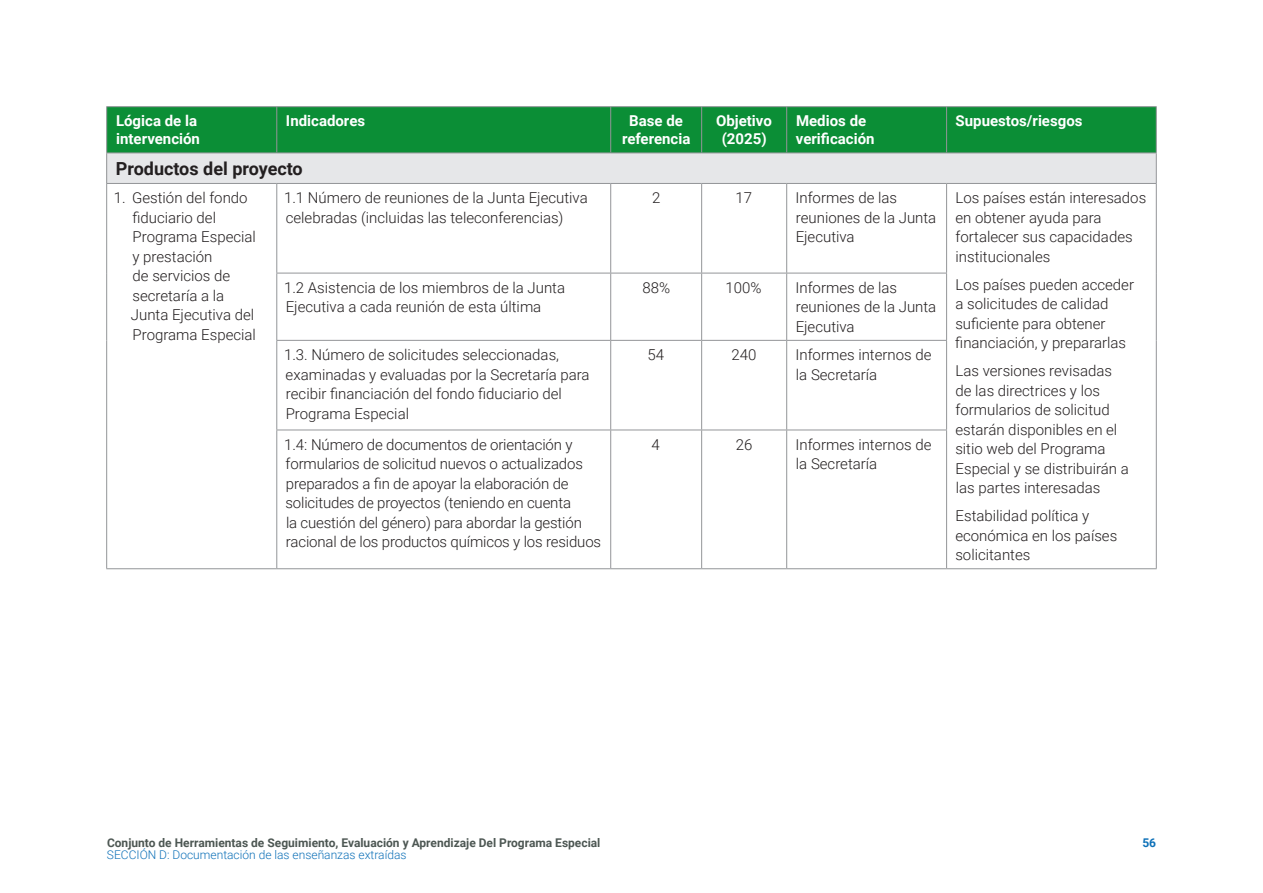
<style>
.page{position:relative;width:1263px;height:893px;background:#fff}
.page>*{position:absolute;margin:0;border:0;box-sizing:border-box;transform-origin:0 0}
.t1{font:700 18px "Roboto";color:#231f20}
.Data{font:300 15px/19.5px "Roboto";color:#231f20}
.Data_numbers{font:300 15px/19.5px "Roboto";color:#231f20}
.t2{font:700 15px/18px "Roboto";color:#fff;text-align:center}
.t3{font:700 12px "Roboto";color:#4d5753}
.t4{font:300 12px "Roboto";color:#0e71b8}
.t5{font:700 12px "Roboto";color:#0e71b8}
</style>
<div class="page">
<div style="left:107px;top:107px;width:1049px;height:46px;background:#0b8e36"></div>
<div style="left:107px;top:153px;width:1049px;height:30px;background:#e6e7e9"></div>
<svg style="left:107px;top:184px;width:1049px;height:384px"></svg>
<hr style="left:276px;top:107px;width:1px;height:46px;background:#939598">
<hr style="left:610px;top:107px;width:1px;height:46px;background:#939598">
<hr style="left:701px;top:107px;width:1px;height:46px;background:#939598">
<hr style="left:786px;top:107px;width:1px;height:46px;background:#939598">
<hr style="left:946px;top:107px;width:1px;height:46px;background:#939598">
<hr style="left:106px;top:153px;width:1px;height:30px;background:#939598">
<hr style="left:1156px;top:153px;width:1px;height:30px;background:#939598">
<hr style="left:106px;top:183px;width:171px;height:1px;background:#939598">
<hr style="left:106px;top:184px;width:1px;height:89px;background:#939598">
<hr style="left:106px;top:273px;width:1px;height:67px;background:#939598">
<hr style="left:106px;top:340px;width:1px;height:90px;background:#939598">
<hr style="left:106px;top:430px;width:1px;height:138px;background:#939598">
<hr style="left:106px;top:568px;width:171px;height:1px;background:#939598">
<hr style="left:277px;top:183px;width:334px;height:1px;background:#939598">
<hr style="left:276px;top:184px;width:1px;height:89px;background:#939598">
<hr style="left:611px;top:183px;width:91px;height:1px;background:#939598">
<hr style="left:610px;top:184px;width:1px;height:89px;background:#939598">
<hr style="left:702px;top:183px;width:85px;height:1px;background:#939598">
<hr style="left:701px;top:184px;width:1px;height:89px;background:#939598">
<hr style="left:787px;top:183px;width:159px;height:1px;background:#939598">
<hr style="left:786px;top:184px;width:1px;height:89px;background:#939598">
<hr style="left:946px;top:183px;width:211px;height:1px;background:#939598">
<hr style="left:946px;top:184px;width:1px;height:89px;background:#939598">
<hr style="left:1156px;top:184px;width:1px;height:89px;background:#939598">
<hr style="left:276px;top:273px;width:335px;height:1px;background:#939598">
<hr style="left:276px;top:273px;width:1px;height:67px;background:#939598">
<hr style="left:611px;top:273px;width:91px;height:1px;background:#939598">
<hr style="left:610px;top:273px;width:1px;height:67px;background:#939598">
<hr style="left:702px;top:273px;width:85px;height:1px;background:#939598">
<hr style="left:701px;top:273px;width:1px;height:67px;background:#939598">
<hr style="left:787px;top:273px;width:160px;height:1px;background:#939598">
<hr style="left:786px;top:273px;width:1px;height:67px;background:#939598">
<hr style="left:946px;top:273px;width:1px;height:67px;background:#939598">
<hr style="left:1156px;top:273px;width:1px;height:67px;background:#939598">
<hr style="left:276px;top:340px;width:335px;height:1px;background:#939598">
<hr style="left:276px;top:341px;width:1px;height:89px;background:#939598">
<hr style="left:611px;top:340px;width:91px;height:1px;background:#939598">
<hr style="left:610px;top:341px;width:1px;height:89px;background:#939598">
<hr style="left:702px;top:340px;width:85px;height:1px;background:#939598">
<hr style="left:701px;top:341px;width:1px;height:89px;background:#939598">
<hr style="left:787px;top:340px;width:160px;height:1px;background:#939598">
<hr style="left:786px;top:341px;width:1px;height:89px;background:#939598">
<hr style="left:946px;top:341px;width:1px;height:89px;background:#939598">
<hr style="left:1156px;top:340px;width:1px;height:90px;background:#939598">
<hr style="left:276px;top:430px;width:335px;height:1px;background:#939598">
<hr style="left:276px;top:430px;width:1px;height:138px;background:#939598">
<hr style="left:611px;top:430px;width:91px;height:1px;background:#939598">
<hr style="left:610px;top:430px;width:1px;height:138px;background:#939598">
<hr style="left:702px;top:430px;width:85px;height:1px;background:#939598">
<hr style="left:701px;top:430px;width:1px;height:138px;background:#939598">
<hr style="left:787px;top:430px;width:160px;height:1px;background:#939598">
<hr style="left:786px;top:430px;width:1px;height:138px;background:#939598">
<hr style="left:946px;top:430px;width:1px;height:138px;background:#939598">
<hr style="left:1156px;top:430px;width:1px;height:138px;background:#939598">
<hr style="left:277px;top:568px;width:334px;height:1px;background:#939598">
<hr style="left:611px;top:568px;width:91px;height:1px;background:#939598">
<hr style="left:702px;top:568px;width:85px;height:1px;background:#939598">
<hr style="left:787px;top:568px;width:159px;height:1px;background:#939598">
<hr style="left:946px;top:568px;width:211px;height:1px;background:#939598">
<hr style="left:106px;top:106px;width:171px;height:1px;background:#939598">
<hr style="left:106px;top:107px;width:1px;height:46px;background:#939598">
<hr style="left:277px;top:106px;width:334px;height:1px;background:#939598">
<hr style="left:611px;top:106px;width:91px;height:1px;background:#939598">
<hr style="left:702px;top:106px;width:85px;height:1px;background:#939598">
<hr style="left:787px;top:106px;width:159px;height:1px;background:#939598">
<hr style="left:946px;top:106px;width:211px;height:1px;background:#939598">
<hr style="left:1156px;top:107px;width:1px;height:46px;background:#939598">
<hr style="left:106px;top:153px;width:171px;height:1px;background:#939598">
<hr style="left:277px;top:153px;width:334px;height:1px;background:#939598">
<hr style="left:611px;top:153px;width:91px;height:1px;background:#939598">
<hr style="left:702px;top:153px;width:85px;height:1px;background:#939598">
<hr style="left:787px;top:153px;width:159px;height:1px;background:#939598">
<hr style="left:946px;top:153px;width:211px;height:1px;background:#939598">
<p class="t2" style="left:116px;top:112px;width:83px">Lógica de la</p>
<p class="t2" style="left:116px;top:130px;width:85px">intervención</p>
<p class="t2" style="left:286px;top:112px;width:81px">Indicadores</p>
<p class="t2" style="left:622px;top:112px;width:70px">Base de referencia</p>
<p class="t2" style="left:716px;top:112px;width:57px">Objetivo (2025)</p>
<p class="t2" style="left:796px;top:112px;width:72px">Medios de</p>
<p class="t2" style="left:796px;top:130px;width:80px">verificación</p>
<p class="t2" style="left:955px;top:112px;width:128px">Supuestos/riesgos</p>
<h4 class="t1" style="left:116px;top:156px;width:188px">Productos del proyecto</h4>
<p class="Data_numbers" style="left:131px;top:188px;width:127px;text-indent:-17px">1. Gestión del fondo fiduciario del<br>Programa Especial y prestación<br>de servicios de secretaría a la<br>Junta Ejecutiva del<br>Programa Especial</p>
<p class="Data" style="left:284px;top:188px;width:305px">1.1 Número de reuniones de la Junta Ejecutiva celebradas (incluidas las teleconferencias)</p>
<p class="Data" style="left:652px;top:188px;width:10px">2</p>
<p class="Data" style="left:736px;top:188px;width:18px">17</p>
<p class="Data" style="left:795px;top:188px;width:142px">Informes de las reuniones de la Junta<br>Ejecutiva</p>
<p class="Data" style="left:955px;top:188px;width:192px">Los países están interesados en obtener ayuda para fortalecer sus capacidades institucionales</p>
<p class="Data" style="left:955px;top:274px;width:180px">Los países pueden acceder a solicitudes de calidad suficiente para obtener financiación, y prepararlas</p>
<p class="Data" style="left:955px;top:361px;width:175px">Las versiones revisadas de las directrices y los formularios de solicitud estarán disponibles en el sitio web del Programa<br>Especial y se distribuirán a las partes interesadas</p>
<p class="Data" style="left:955px;top:506px;width:163px">Estabilidad política y económica en los países solicitantes</p>
<p class="Data" style="left:284px;top:277px;width:282px">1.2 Asistencia de los miembros de la Junta<br>Ejecutiva a cada reunión de esta última</p>
<p class="Data" style="left:643px;top:277px;width:29px">88%</p>
<p class="Data" style="left:726px;top:277px;width:38px">100%</p>
<p class="Data" style="left:795px;top:277px;width:142px">Informes de las reuniones de la Junta<br>Ejecutiva</p>
<p class="Data" style="left:284px;top:344px;width:307px">1.3. Número de solicitudes seleccionadas, examinadas y evaluadas por la Secretaría para recibir financiación del fondo fiduciario del Programa Especial</p>
<p class="Data" style="left:648px;top:344px;width:18px">54</p>
<p class="Data" style="left:731px;top:344px;width:26px">240</p>
<p class="Data" style="left:795px;top:344px;width:138px">Informes internos de la Secretaría</p>
<p class="Data" style="left:284px;top:434px;width:319px">1.4: Número de documentos de orientación y formularios de solicitud nuevos o actualizados preparados a fin de apoyar la elaboración de solicitudes de proyectos (teniendo en cuenta<br>la cuestión del género) para abordar la gestión racional de los productos químicos y los residuos</p>
<p class="Data" style="left:651px;top:434px;width:10px">4</p>
<p class="Data" style="left:736px;top:434px;width:18px">26</p>
<p class="Data" style="left:795px;top:434px;width:138px">Informes internos de la Secretaría</p>
<p class="t3" style="left:107px;top:835px;width:495px">Conjunto de Herramientas de Seguimiento, Evaluación y Aprendizaje Del Programa Especial</p>
<p class="t5" style="left:1142px;top:835px;width:15px">56</p>
<p class="t4" style="left:107px;top:847px;width:301px">SECCIÓN D: Documentación de las enseñanzas extraídas</p>
</div>
